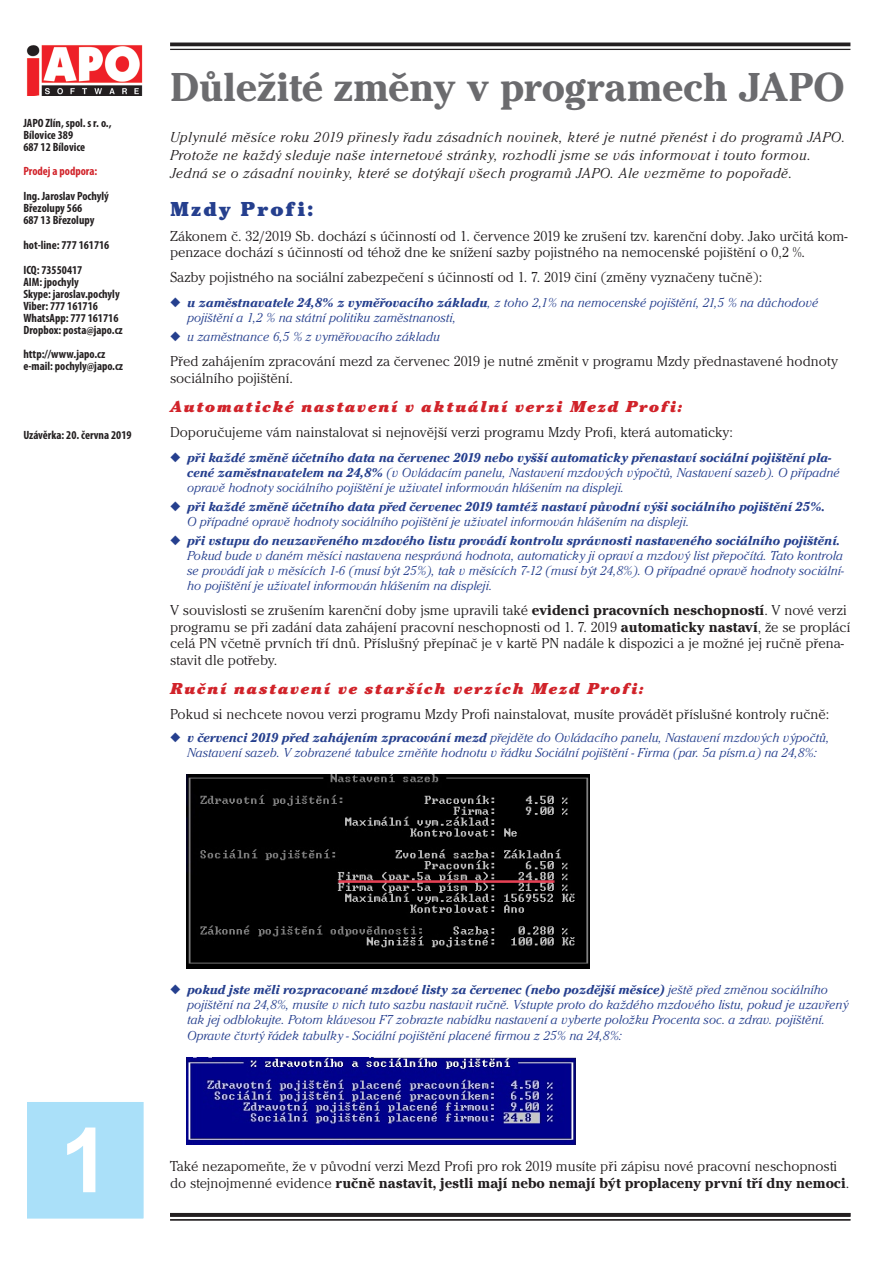
<style>
.page{position:relative;width:893px;height:1263px;background:#fff}
.page>*{position:absolute;margin:0;border:0;box-sizing:border-box;transform-origin:0 0}
.t1{font:700 90px "Arial";color:#fff}
.t2{font:700 42px "Cheltenham Itc TCE";letter-spacing:-.01em;color:#6b6b6e}
.t3{font:21px "Cheltenham Itc TCE Ultr";letter-spacing:.1em;color:#253f8e}
.t4{font:16.5px "Cheltenham Itc TCE Ultr Ital";letter-spacing:.1em;color:#d1232a}
.t5{font:15px/16.5px "Cheltenham Itc TCE Ligh";color:#231f20}
.t6{font:15px "Cheltenham Itc TCE Ligh Ital";letter-spacing:.03em;color:#231f20}
.t7{font:13.5px/15px "Cheltenham Itc TCE Ligh Ital";color:#253f8e}
.t8{font:italic 700 13.5px/15px "Cheltenham Itc TCE";color:#253f8e}
.t9{font:700 condensed 12px/12px "Myriad Pro";color:#231f20}
.t10{font:700 condensed 12px "Myriad Pro";color:#d1232a}
.s1{font-family:"Cheltenham Itc TCE";font-weight:700;font-style:italic}
.s2{font-family:"Cheltenham Itc TCE Ligh Ital";font-weight:400;font-style:normal}
.s3{font-family:"Cheltenham Itc TCE";font-weight:700}
</style>
<div class="page">
<img style="left:26px;top:45px;width:117px;height:51px">
<hr style="left:170px;top:43px;width:680px;height:3px;background:#231f20">
<hr style="left:170px;top:49px;width:680px;height:1px;background:#231f20">
<div style="left:26px;top:1100px;width:119px;height:120px;background:#aae0f9;border:2px solid #fff"></div>
<svg style="left:170px;top:1213px;width:680px;height:4px;background:#272324"></svg>
<hr style="left:170px;top:1219px;width:680px;height:1px;background:#231f20">
<img style="left:187px;top:774px;width:402px;height:194px">
<img style="left:187px;top:1058px;width:388px;height:86px">
<p class="t9" style="left:23px;top:117px;width:90px">JAPO Zlín, spol. s r. o.,<br>Bílovice 389<br>687 12 Bílovice</p>
<p class="t10" style="left:23px;top:164px;width:75px">Prodej a podpora:</p>
<p class="t9" style="left:23px;top:190px;width:87px">Ing. Jaroslav Pochylý<br>Březolupy 566<br>687 13 Březolupy</p>
<p class="t9" style="left:23px;top:232px;width:88px;line-height:24.8px">hot-line: 777 161716<br>ICQ: 73550417</p>
<p class="t9" style="left:23px;top:275px;width:101px">AIM: jpochyly<br>Skype: jaroslav.pochyly<br>Viber: 777 161716<br>WhatsApp: 777 161716<br>Dropbox: posta@japo.cz</p>
<p class="t9" style="left:23px;top:348px;width:101px">http://www.japo.cz e-mail: pochyly@japo.cz</p>
<p class="t9" style="left:23px;top:429px;width:110px">Uzávěrka: 20. června 2019</p>
<p class="t2" style="left:170px;top:63px;width:676px">Důležité změny v programech JAPO</p>
<p class="t6" style="left:170px;top:129px;width:677px">Uplynulé měsíce roku 2019 přinesly řadu zásadních novinek, které je nutné přenést i do programů JAPO.</p>
<p class="t6" style="left:170px;top:147px;width:642px">Protože ne každý sleduje naše internetové stránky, rozhodli jsme se vás informovat i touto formou.</p>
<p class="t6" style="left:170px;top:165px;width:624px">Jedná se o zásadní novinky, které se dotýkají všech programů JAPO. Ale vezměme to popořadě.</p>
<p class="t3" style="left:170px;top:196px;width:144px">Mzdy Profi:</p>
<p class="t5" style="left:170px;top:228px;width:679px">Zákonem č. 32/2019 Sb. dochází s účinností od 1. července 2019 ke zrušení tzv. karenční doby. Jako určitá kom&shy;penzace dochází s účinností od téhož dne ke snížení sazby pojistného na nemocenské pojištění o 0,2 %.</p>
<p class="t5" style="left:170px;top:269px;width:594px">Sazby pojistného na sociální zabezpečení s účinností od 1. 7. 2019 činí (změny vyznačeny tučně):</p>
<p class="t7" style="left:187px;top:295px;width:633px;text-indent:-17px">◆ <span class="s1">u zaměstnavatele 24,8% z vyměřovacího základu</span>, z toho 2,1% na nemocenské pojištění, 21,5 % na důchodové pojištění a 1,2 % na státní politiku zaměstnanosti,</p>
<p class="t7" style="left:170px;top:329px;width:271px">◆ u zaměstnance 6,5 % z vyměřovacího základu</p>
<p class="t5" style="left:170px;top:353px;width:669px">Před zahájením zpracování mezd za červenec 2019 je nutné změnit v programu Mzdy přednastavené hodnoty sociálního pojištění.</p>
<p class="t4" style="left:170px;top:397px;width:514px">Automatické nastavení v aktuální verzi Mezd Profi:</p>
<p class="t5" style="left:170px;top:424px;width:564px">Doporučujeme vám nainstalovat si nejnovější verzi programu Mzdy Profi, která automaticky:</p>
<p class="t7" style="left:187px;top:450px;width:654px;text-indent:-17px">◆ <span class="s1">při každé změně účetního data na červenec 2019 nebo vyšší automaticky přenastaví sociální pojištění pla&shy;cené zaměstnavatelem na 24,8%</span> (v Ovládacím panelu, Nastavení mzdových výpočtů, Nastavení sazeb). O případné opravě hodnoty sociálního pojištění je uživatel informován hlášením na displeji.</p>
<p class="t8" style="left:187px;top:499px;width:639px;text-indent:-17px">◆ při každé změně účetního data před červenec 2019 tamtéž nastaví původní výši sociálního pojištění 25%.<br><span class="s2">O případné opravě hodnoty sociálního pojištění je uživatel informován hlášením na displeji.</span></p>
<p class="t7" style="left:187px;top:533px;width:658px;text-indent:-17px">◆ <span class="s1">při vstupu do neuzavřeného mzdového listu provádí kontrolu správnosti nastaveného sociálního pojištění.<br></span>Pokud bude v daném měsíci nastavena nesprávná hodnota, automaticky ji opraví a mzdový list přepočítá. Tato kontrola se provádí jak v měsících 1-6 (musí být 25%), tak v měsících 7-12 (musí být 24,8%). O případné opravě hodnoty sociální&shy;ho pojištění je uživatel informován hlášením na displeji.</p>
<p class="t5" style="left:170px;top:602px;width:682px">V souvislosti se zrušením karenční doby jsme upravili také <span class="s3">evidenci pracovních neschopností</span>. V nové verzi programu se při zadání data zahájení pracovní neschopnosti od 1. 7. 2019 <span class="s3">automaticky nastaví</span>, že se proplácí celá PN včetně prvních tří dnů. Příslušný přepínač je v kartě PN nadále k dispozici a je možné jej ručně přena&shy;stavit dle potřeby.</p>
<p class="t4" style="left:170px;top:679px;width:475px">Ruční nastavení ve starších verzích Mezd Profi:</p>
<p class="t5" style="left:170px;top:706px;width:661px">Pokud si nechcete novou verzi programu Mzdy Profi nainstalovat, musíte provádět příslušné kontroly ručně:</p>
<p class="t7" style="left:170px;top:731px;width:661px;text-align:center">◆ <span class="s1">v červenci 2019 před zahájením zpracování mezd</span> přejděte do Ovládacího panelu, Nastavení mzdových výpočtů,<br>Nastavení sazeb. V zobrazené tabulce změňte hodnotu v řádku Sociální pojištění - Firma (par. 5a písm.a) na 24,8%:</p>
<p class="t1" style="left:60px;top:1101px;width:52px">1</p>
<p class="t7" style="left:187px;top:982px;width:663px;text-indent:-17px">◆ <span class="s1">pokud jste měli rozpracované mzdové listy za červenec (nebo pozdější měsíce)</span> ještě před změnou sociálního pojištění na 24,8%, musíte v nich tuto sazbu nastavit ručně. Vstupte proto do každého mzdového listu, pokud je uzavřený tak jej odblokujte. Potom klávesou F7 zobrazte nabídku nastavení a vyberte položku Procenta soc. a zdrav. pojištění.</p>
<p class="t7" style="left:187px;top:1028px;width:436px">Opravte čtvrtý řádek tabulky - Sociální pojištění placené firmou z 25% na 24,8%:</p>
<p class="t5" style="left:170px;top:1158px;width:681px">Také nezapomeňte, že v původní verzi Mezd Profi pro rok 2019 musíte při zápisu nové pracovní neschopnosti do stejnojmenné evidence <span class="s3">ručně nastavit, jestli mají nebo nemají být proplaceny první tří dny nemoci</span>.</p>
</div>
